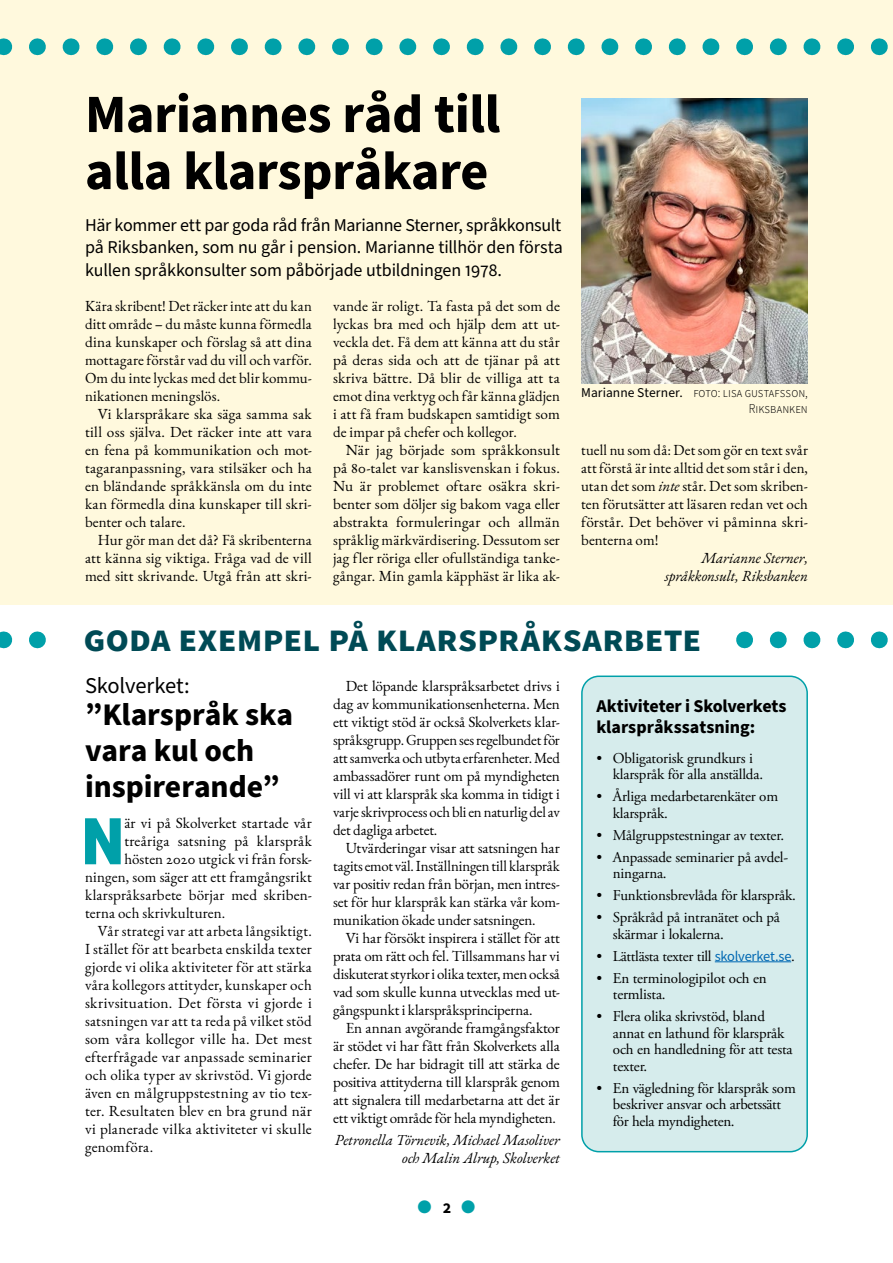
<style>
.page{position:relative;width:893px;height:1263px;background:#fff}
.page>*{position:absolute;margin:0;border:0;box-sizing:border-box;transform-origin:0 0}
.Brödtext_anfang{font:69px "Proxima Nova Cond Extrabld";color:#00a0a9}
.Rubrik{font:700 54px/57px "Source Sans Pro";letter-spacing:-.005em;color:#000}
.Vinjett{font:38.55px "Source Sans Variable";letter-spacing:-.005em;color:#004a55}
.Rubrik-2{font:700 31.5px/36px "Source Sans Pro";letter-spacing:-.005em;color:#000}
.Spaltrubrik{font:22.5px "Source Sans Pro";letter-spacing:-.005em;color:#000}
.Ingress{font:18px/22.5px "Source Sans Pro";letter-spacing:-.01em;color:#000;text-align:justify}
.Notisrubrik{font:700 18px/21.6px "Source Sans Pro";letter-spacing:-.005em;color:#000}
.t1{font:16.5px "Source Sans Variable";color:#000}
.Brödtext{font:15px/18px "EB Garamond";letter-spacing:.005em;color:#000;text-align:justify}
.Notistext_utan_indrag{font:15px/16.5px "Adobe Garamond Pro";letter-spacing:-.01em;color:#000}
.Brödtext_utan_indrag{font:15px/18px "EB Garamond";letter-spacing:.005em;color:#000;text-align:justify}
.Brödtext_anfang-2{font:15px "EB Garamond";letter-spacing:.01em;color:#000}
.Byline{font:italic 15px/18px "EB Garamond";letter-spacing:-.005em;color:#000;text-align:right}
.Bildtext{font:13.5px/16.2px "Source Sans Variable";letter-spacing:.01em;color:#000;text-align:right;scale:.9 1}
.s1{font-style:italic}
.s2{font-family:"Source Sans Pro"}
.s3{color:#00a0a9}
.s4{font-family:"Source Sans Variable";font-size:14.4px;color:#0068b3}
</style>
<div class="page">
<div style="left:0;top:0;width:893px;height:604px;background:#fff9dd"></div>
<svg style="left:0;top:38px;width:888px;height:17px"></svg>
<svg style="left:0;top:631px;width:888px;height:17px"></svg>
<img style="left:581px;top:98px;width:227px;height:285px">
<div style="left:582px;top:676px;width:225px;height:476px;background:#d6ecec;border-radius:17px"></div>
<div style="left:581px;top:675px;width:227px;height:477px;border:2px solid #00a0a9;border-radius:17px"></div>
<hr style="left:715px;top:961px;width:76px;height:1px;background:#0068b3">
<div style="left:58px;top:625px;width:672px;height:30px;background:#fff"></div>
<h1 class="Rubrik" style="left:85px;top:87px;width:417px">Mariannes råd till alla klarspråkare</h1>
<p class="Ingress" style="left:85px;top:214px;width:479px">Här kommer ett par goda råd från Marianne Sterner, språkkonsult på Riksbanken, som nu går i pension. Marianne tillhör den första kullen språkkonsulter som påbörjade utbildningen 1978.</p>
<p class="Brödtext_utan_indrag" style="left:85px;top:297px;width:228px">Kära skribent! Det räcker inte att du kan ditt område – du måste kunna förmedla dina kunskaper och förslag så att dina mottagare förstår vad du vill och varför.<br>Om du inte lyckas med det blir kommu&shy;nikationen meningslös.</p>
<p class="Brödtext" style="left:85px;top:405px;width:228px;text-indent:13px">Vi klarspråkare ska säga samma sak till oss själva. Det räcker inte att vara en fena på kommunikation och mot&shy;tagaranpassning, vara stilsäker och ha en bländande språkkänsla om du inte kan förmedla dina kunskaper till skri&shy;benter och talare.</p>
<p class="Brödtext" style="left:85px;top:531px;width:228px;text-indent:13px">Hur gör man det då? Få skribenterna att känna sig viktiga. Fråga vad de vill med sitt skrivande. Utgå från att skri-</p>
<p class="Brödtext" style="left:333px;top:297px;width:228px">vande är roligt. Ta fasta på det som de lyckas bra med och hjälp dem att ut&shy;veckla det. Få dem att känna att du står på deras sida och att de tjänar på att skriva bättre. Då blir de villiga att ta emot dina verktyg och får känna glädjen i att få fram budskapen samtidigt som de impar på chefer och kollegor.</p>
<p class="Brödtext" style="left:333px;top:441px;width:228px;text-indent:13px">När jag började som språkkonsult på 80-talet var kanslisvenskan i fokus.<br>Nu är problemet oftare osäkra skri&shy;benter som döljer sig bakom vaga eller abstrakta formuleringar och allmän språklig märkvärdisering. Dessutom ser jag fler röriga eller ofullständiga tanke&shy;gångar. Min gamla käpphäst är lika ak-</p>
<p class="Brödtext" style="left:581px;top:441px;width:228px">tuell nu som då: Det som gör en text svår att förstå är inte alltid det som står i den, utan det som <span class="s1">inte</span> står. Det som skriben&shy;ten förutsätter att läsaren redan vet och förstår. Det behöver vi påminna skri&shy;benterna om!</p>
<p class="Bildtext" style="left:581px;top:384px;width:253px"><span class="s2">Marianne Sterner.</span> foto: lisa gustafsson,<br>Riksbanken</p>
<p class="Byline" style="left:665px;top:549px;width:145px">Marianne Sterner, språkkonsult, Riksbanken</p>
<h1 class="Vinjett" style="left:84px;top:615px;width:619px">goda exempel på klarspråksarbete</h1>
<p class="Spaltrubrik" style="left:85px;top:671px;width:106px">Skolverket:</p>
<h1 class="Rubrik-2" style="left:85px;top:698px;width:209px">”Klarspråk ska vara kul och inspirerande”</h1>
<p class="Brödtext_anfang" style="left:81px;top:790px;width:45px">N</p>
<p class="Brödtext_anfang-2" style="left:124px;top:813px;width:189px">är vi på Skolverket startade vår</p>
<p class="Brödtext_anfang-2" style="left:124px;top:831px;width:189px">treåriga satsning på klarspråk</p>
<p class="Brödtext_anfang-2" style="left:124px;top:849px;width:189px">hösten 2020 utgick vi från forsk-</p>
<p class="Brödtext_anfang-2" style="left:85px;top:867px;width:228px">ningen, som säger att ett framgångsrikt</p>
<p class="Brödtext_anfang-2" style="left:85px;top:885px;width:228px">klarspråksarbete börjar med skriben-</p>
<p class="Brödtext_anfang-2" style="left:85px;top:903px;width:142px">terna och skrivkulturen.</p>
<p class="Brödtext" style="left:85px;top:922px;width:228px;text-indent:13px">Vår strategi var att arbeta långsiktigt.<br>I stället för att bearbeta enskilda texter gjorde vi olika aktiviteter för att stärka våra kollegors attityder, kunskaper och skrivsituation. Det första vi gjorde i satsningen var att ta reda på vilket stöd som våra kollegor ville ha. Det mest efterfrågade var anpassade seminarier och olika typer av skrivstöd. Vi gjorde även en målgruppstestning av tio tex&shy;ter. Resultaten blev en bra grund när vi planerade vilka aktiviteter vi skulle genomföra.</p>
<p class="Brödtext" style="left:333px;top:677px;width:228px;text-indent:13px">Det löpande klarspråksarbetet drivs i dag av kommunikationsenheterna. Men ett viktigt stöd är också Skolverkets klar&shy;språksgrupp. Gruppen ses regelbundet för att samverka och utbyta erfarenheter. Med ambassadörer runt om på myndigheten vill vi att klarspråk ska komma in tidigt i varje skrivprocess och bli en naturlig del av det dagliga arbetet.</p>
<p class="Brödtext" style="left:333px;top:839px;width:228px;text-indent:13px">Utvärderingar visar att satsningen har tagits emot väl. Inställningen till klarspråk var positiv redan från början, men intres&shy;set för hur klarspråk kan stärka vår kom&shy;munikation ökade under satsningen.</p>
<p class="Brödtext" style="left:333px;top:929px;width:228px;text-indent:13px">Vi har försökt inspirera i stället för att prata om rätt och fel. Tillsammans har vi diskuterat styrkor i olika texter, men också vad som skulle kunna utvecklas med ut&shy;gångspunkt i klarspråksprinciperna.</p>
<p class="Brödtext" style="left:333px;top:1019px;width:228px;text-indent:13px">En annan avgörande framgångsfaktor är stödet vi har fått från Skolverkets alla chefer. De har bidragit till att stärka de positiva attityderna till klarspråk genom att signalera till medarbetarna att det är ett viktigt område för hela myndigheten.</p>
<p class="Byline" style="left:335px;top:1131px;width:227px">Petronella Törnevik, Michael Masoliver och Malin Alrup, Skolverket</p>
<p class="t1" style="left:418px;top:1197px;width:59px"><span class="s3">●</span> 2 <span class="s3">●</span></p>
<p class="Notisrubrik" style="left:596px;top:695px;width:192px">Aktiviteter i Skolverkets klarspråkssatsning:</p>
<p class="Notistext_utan_indrag" style="left:613px;top:750px;width:152px;text-indent:-16px">• Obligatorisk grundkurs i klarspråk för alla anställda.</p>
<p class="Notistext_utan_indrag" style="left:613px;top:789px;width:167px;text-indent:-16px">• Årliga medarbetarenkäter om klarspråk.</p>
<p class="Notistext_utan_indrag" style="left:596px;top:827px;width:189px">• Målgruppstestningar av texter.</p>
<p class="Notistext_utan_indrag" style="left:613px;top:849px;width:177px;text-indent:-16px">• Anpassade seminarier på avdel&shy;ningarna.</p>
<p class="Notistext_utan_indrag" style="left:596px;top:888px;width:201px">• Funktionsbrevlåda för klarspråk.</p>
<p class="Notistext_utan_indrag" style="left:613px;top:910px;width:169px;text-indent:-16px">• Språkråd på intranätet och på skärmar i lokalerna.</p>
<p class="Notistext_utan_indrag" style="left:596px;top:948px;width:200px">• Lättlästa texter till <span class="s4">skolverket.se</span>.</p>
<p class="Notistext_utan_indrag" style="left:613px;top:970px;width:155px;text-indent:-16px">• En terminologipilot och en termlista.</p>
<p class="Notistext_utan_indrag" style="left:613px;top:1009px;width:181px;text-indent:-16px">• Flera olika skrivstöd, bland annat en lathund för klarspråk och en handledning för att testa texter.</p>
<p class="Notistext_utan_indrag" style="left:613px;top:1080px;width:185px;text-indent:-16px">• En vägledning för klarspråk som beskriver ansvar och arbetssätt för hela myndigheten.</p>
</div>
